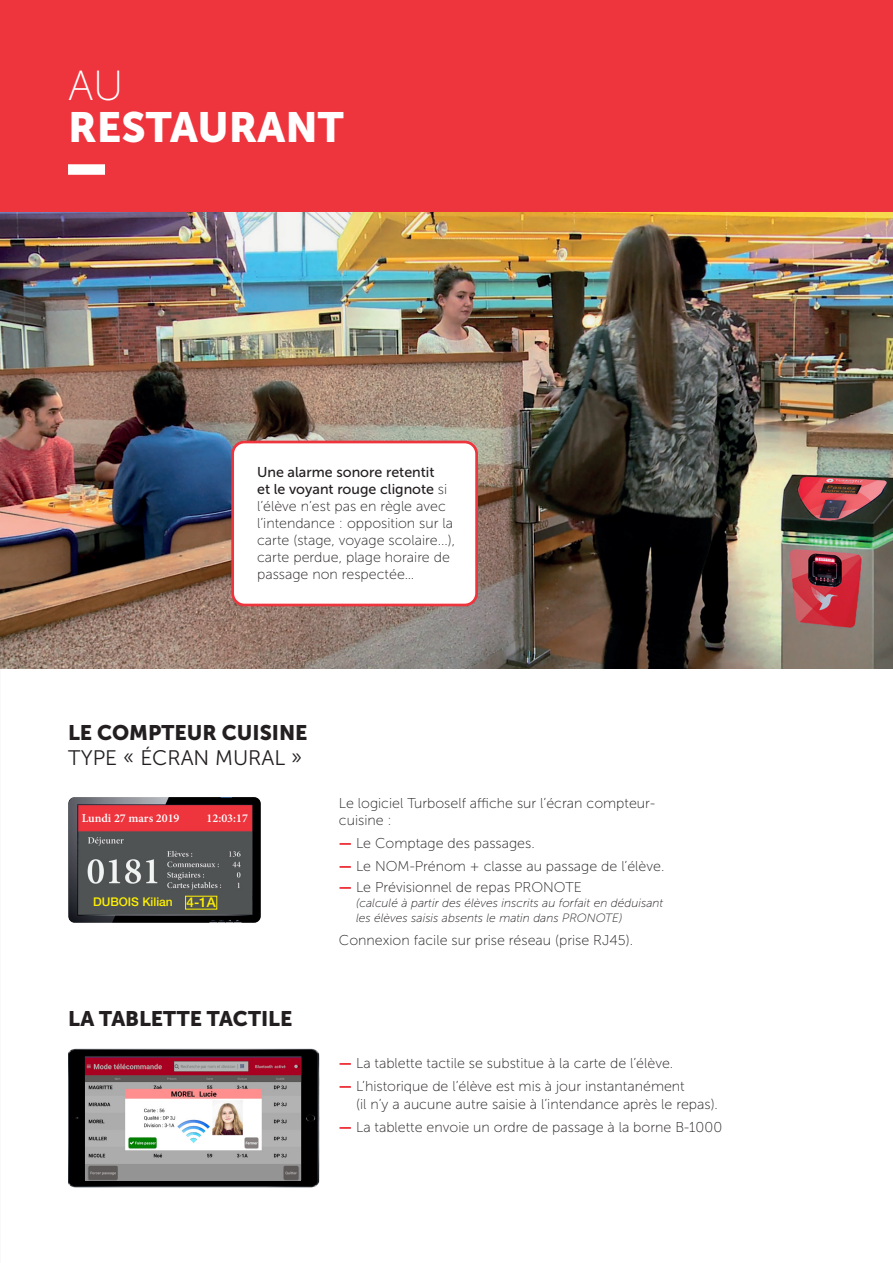
<style>
.page{position:relative;width:893px;height:1263px;background:#fff}
.page>*{position:absolute;margin:0;border:0;box-sizing:border-box;transform-origin:0 0}
.t1{font:42px/42.5px "Museo Sans 900";color:#fff}
.t2{font:21px/25.2px "Museo Sans 900";color:#231f20}
.TEXTE{font:14.25px/17px "Museo Sans 100";color:#231f20}
.t3{font:500 13.5px "Helvetica Neue LT Std";color:#fff101}
.t4{font:italic 12px/15px "Museo Sans 100";color:#231f20}
.t5{font:600 12px "Minion Pro";color:#fff}
.t6{font:500 12px "Helvetica Neue LT Std";color:#fff101}
.t7{font:600 11.25px "Minion Pro";color:#fff}
.s1{font-family:"Museo Sans 100"}
.s2{font-family:"Museo Sans 500"}
.s3{font-family:"Museo Sans 300"}
.s4{font-family:"Museo Sans 900";color:#ee343d}
</style>
<div class="page">
<div style="left:0;top:0;width:893px;height:213px;background:#ee343d"></div>
<div style="left:68px;top:164px;width:37px;height:11px;background:#fff"></div>
<img style="left:0;top:213px;width:893px;height:456px">
<div style="left:233px;top:442px;width:244px;height:163px;background:#fff;border-radius:12px"></div>
<div style="left:231px;top:441px;width:247px;height:165px;border:3px solid #ee343d;border-radius:12px"></div>
<img style="left:68px;top:1048px;width:252px;height:140px">
<img style="left:85px;top:1057px;width:215px;height:124px">
<img style="left:68px;top:797px;width:193px;height:126px">
<div style="left:185px;top:896px;width:32px;height:13px;border:1px solid #fff101"></div>
<p class="t1" style="left:68px;top:63px;width:277px"><span class="s1">AU<br></span>RESTAURANT</p>
<p class="TEXTE" style="left:257px;top:464px;width:200px"><span class="s2">Une alarme sonore retentit<br>et le voyant rouge clignote</span> si l’élève n’est pas en règle avec l’intendance : opposition sur la carte (stage, voyage scolaire...), carte perdue, plage horaire de passage non respectée…</p>
<p class="t2" style="left:68px;top:720px;width:241px">LE COMPTEUR CUISINE<br><span class="s3">TYPE « ÉCRAN MURAL »</span></p>
<p class="t5" style="left:82px;top:810px;width:99px">Lundi 27 mars 2019</p>
<p class="t7" style="left:206px;top:811px;width:40px">12:03:17</p>
<p class="t7" style="left:82px;top:810px;width:93px">Lundi 27 mars 2017</p>
<p class="t6" style="left:93px;top:894px;width:81px">DUBOIS Kilian</p>
<p class="t3" style="left:187px;top:895px;width:31px">4-1A</p>
<p class="t2" style="left:68px;top:1006px;width:226px">LA TABLETTE TACTILE</p>
<p class="TEXTE" style="left:339px;top:794px;width:318px">Le logiciel Turboself affiche sur l’écran compteur&shy;cuisine :</p>
<p class="TEXTE" style="left:339px;top:835px;width:197px"><span class="s4">—</span> Le Comptage des passages.</p>
<p class="TEXTE" style="left:339px;top:858px;width:327px"><span class="s4">—</span> Le NOM-Prénom + classe au passage de l’élève.</p>
<p class="TEXTE" style="left:339px;top:879px;width:244px"><span class="s4">—</span> Le Prévisionnel de repas PRONOTE</p>
<p class="t4" style="left:356px;top:895px;width:309px">(calculé à partir des élèves inscrits au forfait en déduisant les élèves saisis absents le matin dans PRONOTE)</p>
<p class="TEXTE" style="left:339px;top:932px;width:296px">Connexion facile sur prise réseau (prise RJ45).</p>
<p class="TEXTE" style="left:339px;top:1055px;width:336px"><span class="s4">—</span> La tablette tactile se substitue à la carte de l’élève.</p>
<p class="TEXTE" style="left:356px;top:1078px;width:363px;text-indent:-17px"><span class="s4">—</span> L’historique de l’élève est mis à jour instantanément<br>(il n’y a aucune autre saisie à l’intendance après le repas).</p>
<p class="TEXTE" style="left:339px;top:1118px;width:385px"><span class="s4">—</span> La tablette envoie un ordre de passage à la borne B-1000</p>
</div>
